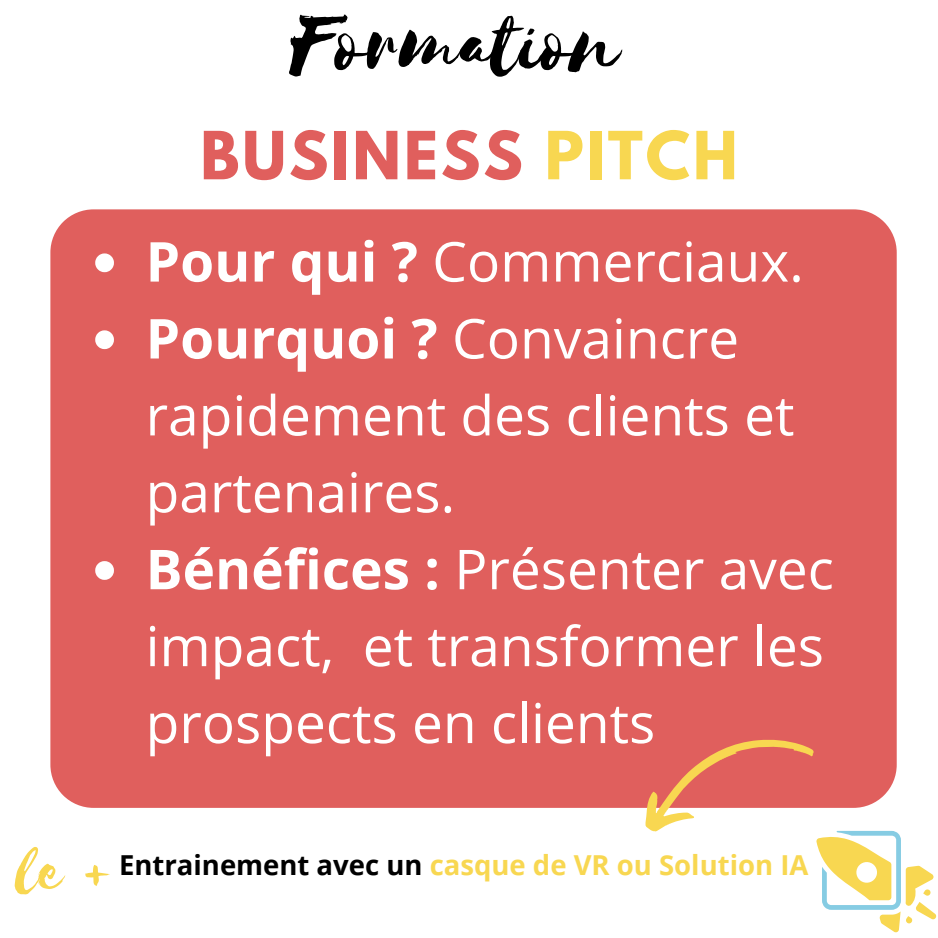
<style>
.page{position:relative;width:938px;height:938px;background:#fff}
.page>*{position:absolute;margin:0;border:0;box-sizing:border-box;transform-origin:0 0}
.t1{font:96.25px "Selima";color:#000}
.t2{font:71.5px "Selima";color:#f8d751}
.t3{font:700 58.75px "League Spartan";letter-spacing:.05em;color:#e05f5d}
.t4{font:55px/77px "Open Sans";color:#fff}
.t5{font:700 27.5px "Open Sans";color:#f8d751}
.s1{color:#f8d751}
.s2{font-weight:700}
.s3{color:#000}
</style>
<div class="page">
<div style="left:50px;top:209px;width:846px;height:598px;background:#e05f5d"></div>
<svg style="left:95px;top:253px;width:19px;height:19px"></svg>
<svg style="left:95px;top:330px;width:19px;height:19px"></svg>
<svg style="left:95px;top:561px;width:19px;height:19px"></svg>
<svg style="left:629px;top:708px;width:308px;height:225px"></svg>
<p class="t1" style="left:293px;top:-9px;width:329px">Formation</p>
<p class="t3" style="left:200px;top:126px;width:539px">BUSINESS <span class="s1">PITCH</span></p>
<h1 class="t4" style="left:146px;top:222px;width:659px"><span class="s2">Pour qui ?</span> Commerciaux.</h1>
<p class="t4" style="left:146px;top:298px;width:650px"><span class="s2">Pourquoi ?</span> Convaincre rapidement des clients et partenaires.</p>
<p class="t4" style="left:146px;top:529px;width:689px"><span class="s2">Bénéfices :</span> Présenter avec impact, et transformer les prospects en clients</p>
<p class="t2" style="left:16px;top:832px;width:100px">le +</p>
<h2 class="t5" style="left:119px;top:846px;width:690px"><span class="s3">Entrainement avec un</span> casque de VR ou Solution IA</h2>
</div>
